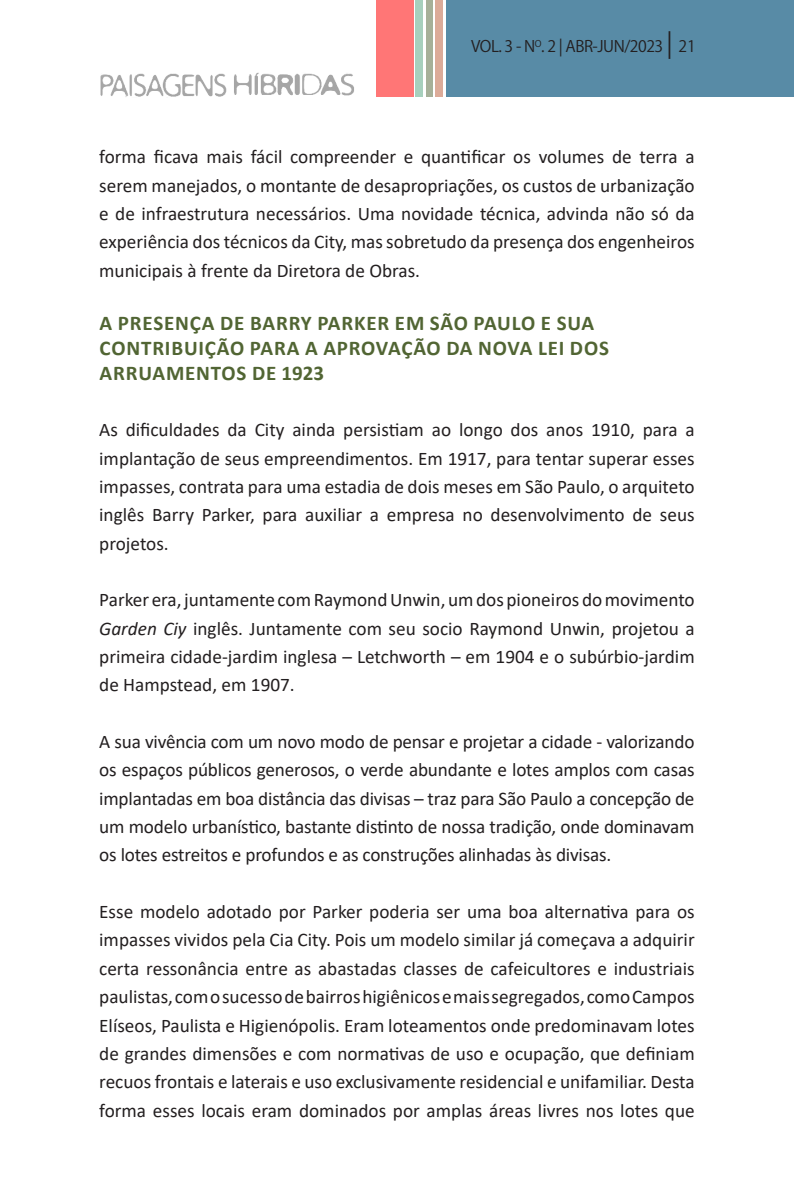
<style>
.page{position:relative;width:794px;height:1191px;background:#fff}
.page>*{position:absolute;margin:0;border:0;box-sizing:border-box;transform-origin:0 0}
.t1{font:700 21px/24.8px "Calibri";letter-spacing:.04em;color:#516533}
.t2{font:19.25px/28.3px "Calibri";color:#231f20;text-align:justify}
.t3{font:15.75px "Koz Go Pr 6 N";letter-spacing:-.03em;color:#231f20}
.s1{font-size:24.5px}
.s2{font-style:italic}
</style>
<div class="page">
<div style="left:446px;top:0;width:348px;height:97px;background:#588ba6"></div>
<div style="left:416px;top:0;width:7px;height:97px;background:#a7d0bd"></div>
<div style="left:426px;top:0;width:6px;height:97px;background:#a6b099"></div>
<div style="left:435px;top:0;width:7px;height:97px;background:#dcab99"></div>
<div style="left:376px;top:0;width:37px;height:97px;background:#ff7676"></div>
<img style="left:100px;top:72px;width:254px;height:25px">
<p class="t3" style="left:471px;top:37px;width:226px">VOL. 3 - N<sup>O</sup>. 2 | ABR-JUN/2023 <span class="s1">|</span> 21</p>
<p class="t2" style="left:99px;top:142px;width:597px">forma ficava mais fácil compreender e quantificar os volumes de terra a serem manejados, o montante de desapropriações, os custos de urbanização e de infraestrutura necessários. Uma novidade técnica, advinda não só da experiência dos técnicos da City, mas sobretudo da presença dos engenheiros municipais à frente da Diretora de Obras.</p>
<p class="t1" style="left:100px;top:310px;width:511px">A PRESENÇA DE BARRY PARKER EM SÃO PAULO E SUA<br>CONTRIBUIÇÃO PARA A APROVAÇÃO DA NOVA LEI DOS<br>ARRUAMENTOS DE 1923</p>
<p class="t2" style="left:99px;top:415px;width:597px">As dificuldades da City ainda persistiam ao longo dos anos 1910, para a implantação de seus empreendimentos. Em 1917, para tentar superar esses impasses, contrata para uma estadia de dois meses em São Paulo, o arquiteto inglês Barry Parker, para auxiliar a empresa no desenvolvimento de seus projetos.</p>
<p class="t2" style="left:99px;top:585px;width:597px">Parker era, juntamente com Raymond Unwin, um dos pioneiros do movimento <span class="s2">Garden Ciy</span> inglês. Juntamente com seu socio Raymond Unwin, projetou a primeira cidade-jardim inglesa – Letchworth – em 1904 e o subúrbio-jardim de Hampstead, em 1907.</p>
<p class="t2" style="left:99px;top:727px;width:597px">A sua vivência com um novo modo de pensar e projetar a cidade - valorizando os espaços públicos generosos, o verde abundante e lotes amplos com casas implantadas em boa distância das divisas – traz para São Paulo a concepção de um modelo urbanístico, bastante distinto de nossa tradição, onde dominavam os lotes estreitos e profundos e as construções alinhadas às divisas.</p>
<p class="t2" style="left:99px;top:897px;width:597px">Esse modelo adotado por Parker poderia ser uma boa alternativa para os impasses vividos pela Cia City. Pois um modelo similar já começava a adquirir certa ressonância entre as abastadas classes de cafeicultores e industriais paulistas, com o sucesso de bairros higiênicos e mais segregados, como Campos Elíseos, Paulista e Higienópolis. Eram loteamentos onde predominavam lotes de grandes dimensões e com normativas de uso e ocupação, que definiam recuos frontais e laterais e uso exclusivamente residencial e unifamiliar. Desta forma esses locais eram dominados por amplas áreas livres nos lotes que</p>
</div>
